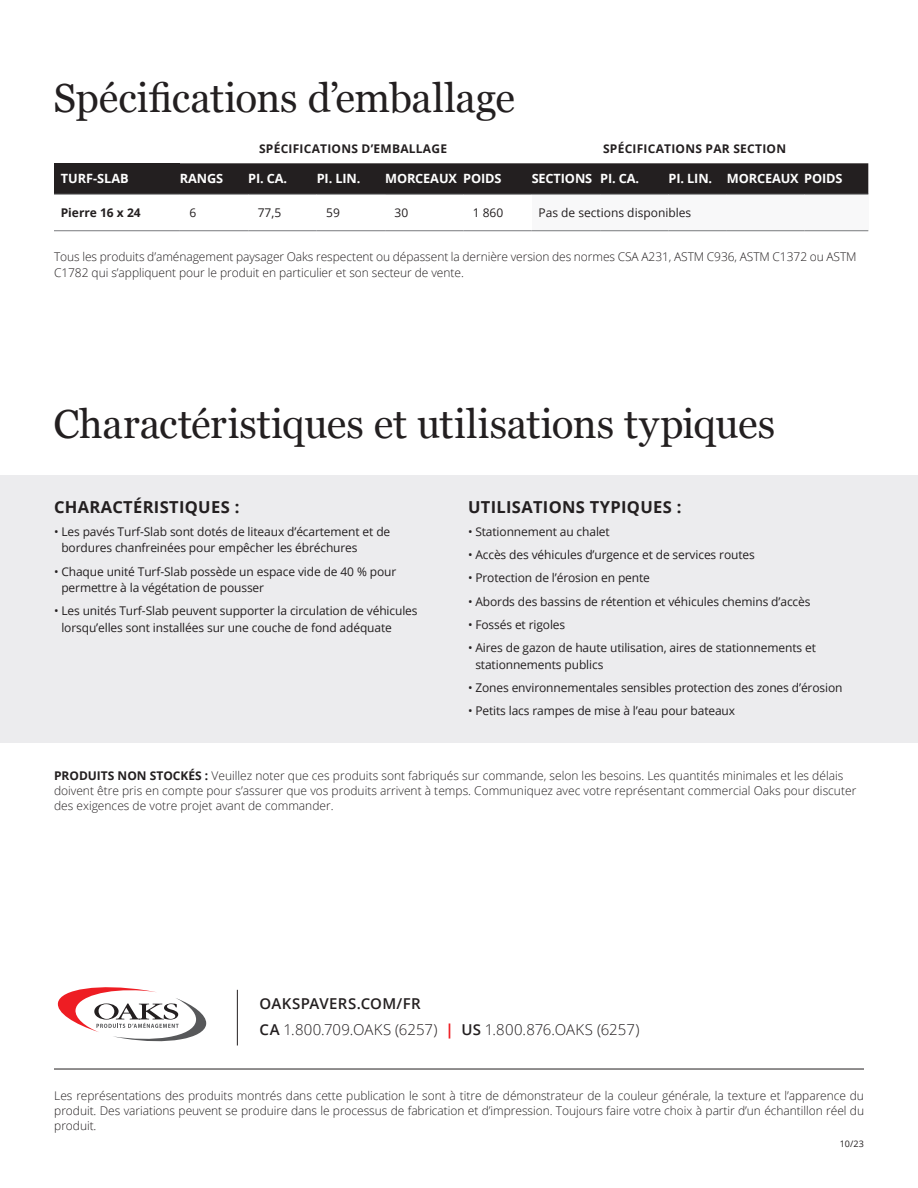
<style>
.page{position:relative;width:918px;height:1188px;background:#fff}
.page>*{position:absolute;margin:0;border:0;box-sizing:border-box;transform-origin:0 0}
.t1{font:40.5px "Georgia";letter-spacing:-.005em;color:#231f20}
.t2{font:700 16.5px "Open Sans";letter-spacing:.02em;color:#231f20}
.t3{font:300 15px "Open Sans";letter-spacing:.005em;color:#231f20}
.t4{font:600 15px "Open Sans";letter-spacing:.015em;color:#231f20}
.t5{font:700 12.75px "Open Sans";letter-spacing:-.01em;color:#fff}
.t6{font:300 12px/15px "Open Sans";color:#231f20}
.OG-chart_body{font:12px/16.5px "Open Sans";letter-spacing:-.01em;color:#231f20}
.t7{font:700 12px "Open Sans";letter-spacing:.02em;color:#231f20}
.t8{font:700 12px "Open Sans";color:#231f20}
.t9{font:9px "Open Sans";color:#231f20}
.s1{font-weight:700}
.s2{font-weight:600}
.s3{font-weight:700;color:#ee1d23}
</style>
<div class="page">
<hr style="left:54px;top:1069px;width:810px;height:1px;background:#231f20">
<hr style="left:237px;top:990px;width:1px;height:56px;background:#231f20">
<div style="left:54px;top:163px;width:126px;height:31px;background:#231f20"></div>
<div style="left:180px;top:163px;width:688px;height:31px;background:#231f20"></div>
<div style="left:532px;top:194px;width:336px;height:37px;background:#f8f8f9"></div>
<hr style="left:54px;top:194px;width:126px;height:1px;background:#57585a">
<hr style="left:54px;top:230px;width:126px;height:1px;background:#787a7d">
<hr style="left:180px;top:230px;width:68px;height:1px;background:#787a7d">
<hr style="left:248px;top:230px;width:69px;height:1px;background:#787a7d">
<hr style="left:317px;top:230px;width:68px;height:1px;background:#787a7d">
<hr style="left:385px;top:230px;width:78px;height:1px;background:#787a7d">
<hr style="left:463px;top:230px;width:69px;height:1px;background:#787a7d">
<hr style="left:532px;top:230px;width:68px;height:1px;background:#787a7d">
<hr style="left:600px;top:230px;width:69px;height:1px;background:#787a7d">
<hr style="left:669px;top:230px;width:58px;height:1px;background:#787a7d">
<hr style="left:727px;top:230px;width:77px;height:1px;background:#787a7d">
<hr style="left:804px;top:230px;width:64px;height:1px;background:#787a7d">
<hr style="left:180px;top:194px;width:68px;height:1px;background:#57585a">
<hr style="left:248px;top:194px;width:69px;height:1px;background:#57585a">
<hr style="left:317px;top:194px;width:68px;height:1px;background:#57585a">
<hr style="left:385px;top:194px;width:78px;height:1px;background:#57585a">
<hr style="left:463px;top:194px;width:69px;height:1px;background:#57585a">
<hr style="left:532px;top:194px;width:68px;height:1px;background:#57585a">
<hr style="left:600px;top:194px;width:69px;height:1px;background:#57585a">
<hr style="left:669px;top:194px;width:58px;height:1px;background:#57585a">
<hr style="left:727px;top:194px;width:77px;height:1px;background:#57585a">
<hr style="left:804px;top:194px;width:64px;height:1px;background:#57585a">
<div style="left:0;top:475px;width:918px;height:267px;background:#ececee"></div>
<svg style="left:57px;top:987px;width:150px;height:55px"></svg>
<p class="t1" style="left:54px;top:68px;width:463px">Spécifications d’emballage</p>
<p class="t7" style="left:259px;top:140px;width:190px">SPÉCIFICATIONS D’EMBALLAGE</p>
<p class="t7" style="left:603px;top:140px;width:184px">SPÉCIFICATIONS PAR SECTION</p>
<p class="t5" style="left:61px;top:170px;width:70px">TURF-SLAB</p>
<p class="t5" style="left:180px;top:170px;width:45px">RANGS</p>
<p class="t5" style="left:248px;top:170px;width:40px">PI. CA.</p>
<p class="t5" style="left:317px;top:170px;width:45px">PI. LIN.</p>
<p class="t5" style="left:385px;top:170px;width:73px">MORCEAUX</p>
<p class="t5" style="left:463px;top:170px;width:40px">POIDS</p>
<p class="t5" style="left:532px;top:170px;width:62px">SECTIONS</p>
<p class="t5" style="left:600px;top:170px;width:40px">PI. CA.</p>
<p class="t5" style="left:669px;top:170px;width:45px">PI. LIN.</p>
<p class="t5" style="left:727px;top:170px;width:117px">MORCEAUX POIDS</p>
<p class="t8" style="left:61px;top:204px;width:81px">Pierre 16 x 24</p>
<p class="OG-chart_body" style="left:189px;top:204px;width:8px">6</p>
<p class="OG-chart_body" style="left:258px;top:204px;width:25px">77,5</p>
<p class="OG-chart_body" style="left:326px;top:204px;width:15px">59</p>
<p class="OG-chart_body" style="left:395px;top:204px;width:15px">30</p>
<p class="OG-chart_body" style="left:473px;top:204px;width:32px">1 860</p>
<p class="OG-chart_body" style="left:538px;top:204px;width:154px">Pas de sections disponibles</p>
<p class="t6" style="left:54px;top:248px;width:804px;line-height:16.5px">Tous les produits d’aménagement paysager Oaks respectent ou dépassent la dernière version des normes CSA A231, ASTM C936, ASTM C1372 ou ASTM<br>C1782 qui s’appliquent pour le produit en particulier et son secteur de vente.</p>
<p class="t1" style="left:54px;top:394px;width:723px">Charactéristiques et utilisations typiques</p>
<p class="t2" style="left:54px;top:495px;width:187px">CHARACTÉRISTIQUES :</p>
<p class="OG-chart_body" style="left:61px;top:523px;width:330px;text-indent:-7px">• Les pavés Turf-Slab sont dotés de liteaux d’écartement et de bordures chanfreinées pour empêcher les ébréchures</p>
<p class="OG-chart_body" style="left:61px;top:563px;width:336px;text-indent:-7px">• Chaque unité Turf-Slab possède un espace vide de 40 % pour permettre à la végétation de pousser</p>
<p class="OG-chart_body" style="left:61px;top:603px;width:358px;text-indent:-7px">• Les unités Turf-Slab peuvent supporter la circulation de véhicules lorsqu’elles sont installées sur une couche de fond adéquate</p>
<p class="t2" style="left:468px;top:495px;width:215px">UTILISATIONS TYPIQUES :</p>
<p class="OG-chart_body" style="left:468px;top:523px;width:143px">• Stationnement au chalet</p>
<p class="OG-chart_body" style="left:468px;top:546px;width:288px">• Accès des véhicules d’urgence et de services routes</p>
<p class="OG-chart_body" style="left:468px;top:570px;width:184px">• Protection de l’érosion en pente</p>
<p class="OG-chart_body" style="left:468px;top:593px;width:344px">• Abords des bassins de rétention et véhicules chemins d’accès</p>
<p class="OG-chart_body" style="left:468px;top:616px;width:99px">• Fossés et rigoles</p>
<p class="OG-chart_body" style="left:475px;top:639px;width:342px;text-indent:-7px">• Aires de gazon de haute utilisation, aires de stationnements et stationnements publics</p>
<p class="OG-chart_body" style="left:468px;top:679px;width:376px">• Zones environnementales sensibles protection des zones d’érosion</p>
<p class="OG-chart_body" style="left:468px;top:702px;width:269px">• Petits lacs rampes de mise à l’eau pour bateaux</p>
<p class="t6" style="left:54px;top:768px;width:804px"><span class="s1">PRODUITS NON STOCKÉS :</span> Veuillez noter que ces produits sont fabriqués sur commande, selon les besoins. Les quantités minimales et les délais doivent être pris en compte pour s’assurer que vos produits arrivent à temps. Communiquez avec votre représentant commercial Oaks pour discuter des exigences de votre projet avant de commander.</p>
<p class="t4" style="left:260px;top:993px;width:163px">OAKSPAVERS.COM/FR</p>
<p class="t3" style="left:260px;top:1019px;width:381px"><span class="s2">CA</span> 1.800.709.OAKS (6257) <span class="s3">|</span> <span class="s2">US</span> 1.800.876.OAKS (6257)</p>
<p class="t6" style="left:54px;top:1088px;width:811px;text-align:justify">Les représentations des produits montrés dans cette publication le sont à titre de démonstrateur de la couleur générale, la texture et l’apparence du produit. Des variations peuvent se produire dans le processus de fabrication et d’impression. Toujours faire votre choix à partir d’un échantillon réel du produit.</p>
<p class="t9" style="left:840px;top:1138px;width:26px">10/23</p>
</div>
